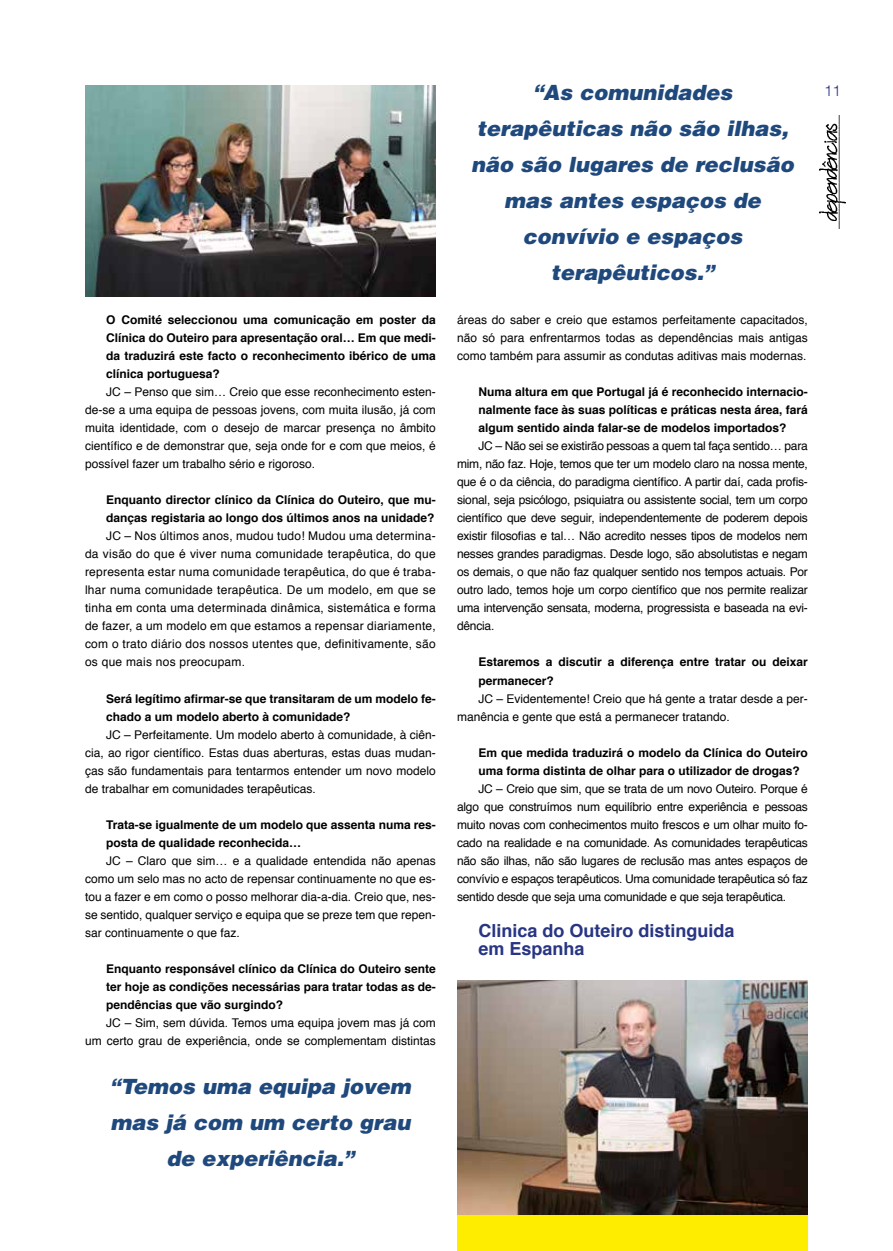
<style>
.page{position:relative;width:893px;height:1251px;background:#fff}
.page>*{position:absolute;margin:0;border:0;box-sizing:border-box;transform-origin:0 0}
.t1{font:italic 900 21px/36px "Helvetica LT Std";color:#1f497d;text-align:center}
.t2{font:700 18px/18px "Helvetica";color:#283583}
.t3{font:300 15px "Helvetica";color:#283583}
.t4{font:12px/18px "Helvetica";color:#000;text-align:justify}
.t5{font:700 12px/18px "Helvetica";color:#000}
</style>
<div class="page">
<img style="left:820px;top:115px;width:25px;height:113px">
<img style="left:85px;top:85px;width:351px;height:211px">
<div style="left:457px;top:980px;width:351px;height:270px;background:#ffed00"></div>
<img style="left:457px;top:980px;width:351px;height:234px">
<p class="t5" style="left:106px;top:311px;width:331px;text-align:justify">O Comité seleccionou uma comunicação em poster da Clínica do Outeiro para apresentação oral… Em que medi&shy;da traduzirá este facto o reconhecimento ibérico de uma clínica portuguesa?</p>
<p class="t4" style="left:85px;top:383px;width:352px;text-indent:21px">JC – Penso que sim… Creio que esse reconhecimento esten&shy;de-se a uma equipa de pessoas jovens, com muita ilusão, já com muita identidade, com o desejo de marcar presença no âmbito científico e de demonstrar que, seja onde for e com que meios, é possível fazer um trabalho sério e rigoroso.</p>
<p class="t5" style="left:106px;top:491px;width:331px">Enquanto director clínico da Clínica do Outeiro, que mu&shy;danças registaria ao longo dos últimos anos na unidade?</p>
<p class="t4" style="left:85px;top:527px;width:352px;text-indent:21px">JC – Nos últimos anos, mudou tudo! Mudou uma determina&shy;da visão do que é viver numa comunidade terapêutica, do que representa estar numa comunidade terapêutica, do que é traba&shy;lhar numa comunidade terapêutica. De um modelo, em que se tinha em conta uma determinada dinâmica, sistemática e forma de fazer, a um modelo em que estamos a repensar diariamente, com o trato diário dos nossos utentes que, definitivamente, são os que mais nos preocupam.</p>
<p class="t5" style="left:106px;top:689px;width:331px">Será legítimo afirmar-se que transitaram de um modelo fe&shy;chado a um modelo aberto à comunidade?</p>
<p class="t4" style="left:85px;top:725px;width:352px;text-indent:21px">JC – Perfeitamente. Um modelo aberto à comunidade, à ciên&shy;cia, ao rigor científico. Estas duas aberturas, estas duas mudan&shy;ças são fundamentais para tentarmos entender um novo modelo de trabalhar em comunidades terapêuticas.</p>
<p class="t5" style="left:106px;top:815px;width:331px">Trata-se igualmente de um modelo que assenta numa res&shy;posta de qualidade reconhecida…</p>
<p class="t4" style="left:85px;top:851px;width:352px;text-indent:21px">JC – Claro que sim… e a qualidade entendida não apenas como um selo mas no acto de repensar continuamente no que es&shy;tou a fazer e em como o posso melhorar dia-a-dia. Creio que, nes&shy;se sentido, qualquer serviço e equipa que se preze tem que repen&shy;sar continuamente o que faz.</p>
<p class="t5" style="left:106px;top:959px;width:331px;text-align:justify">Enquanto responsável clínico da Clínica do Outeiro sente ter hoje as condições necessárias para tratar todas as de&shy;pendências que vão surgindo?</p>
<p class="t4" style="left:85px;top:1013px;width:352px;text-align:right">JC – Sim, sem dúvida. Temos uma equipa jovem mas já com<br>um certo grau de experiência, onde se complementam distintas</p>
<h1 class="t1" style="left:110px;top:1067px;width:303px">“Temos uma equipa jovem mas já com um certo grau de experiência.”</h1>
<h1 class="t1" style="left:471px;top:74px;width:324px">“As comunidades terapêuticas não são ilhas, não são lugares de reclusão mas antes espaços de convívio e espaços terapêuticos.”</h1>
<p class="t4" style="left:457px;top:311px;width:352px">áreas do saber e creio que estamos perfeitamente capacitados, não só para enfrentarmos todas as dependências mais antigas como também para assumir as condutas aditivas mais modernas.</p>
<p class="t5" style="left:478px;top:383px;width:331px;text-align:justify">Numa altura em que Portugal já é reconhecido internacio&shy;nalmente face às suas políticas e práticas nesta área, fará algum sentido ainda falar-se de modelos importados?</p>
<p class="t4" style="left:457px;top:437px;width:352px;text-indent:21px">JC – Não sei se existirão pessoas a quem tal faça sentido… para mim, não faz. Hoje, temos que ter um modelo claro na nossa mente, que é o da ciência, do paradigma científico. A partir daí, cada profis&shy;sional, seja psicólogo, psiquiatra ou assistente social, tem um corpo científico que deve seguir, independentemente de poderem depois existir filosofias e tal… Não acredito nesses tipos de modelos nem nesses grandes paradigmas. Desde logo, são absolutistas e negam os demais, o que não faz qualquer sentido nos tempos actuais. Por outro lado, temos hoje um corpo científico que nos permite realizar uma intervenção sensata, moderna, progressista e baseada na evi&shy;dência.</p>
<p class="t5" style="left:478px;top:653px;width:331px">Estaremos a discutir a diferença entre tratar ou deixar permanecer?</p>
<p class="t4" style="left:457px;top:689px;width:352px;text-indent:21px">JC – Evidentemente! Creio que há gente a tratar desde a per&shy;manência e gente que está a permanecer tratando.</p>
<p class="t5" style="left:478px;top:743px;width:331px">Em que medida traduzirá o modelo da Clínica do Outeiro uma forma distinta de olhar para o utilizador de drogas?</p>
<p class="t4" style="left:457px;top:779px;width:352px;text-indent:21px">JC – Creio que sim, que se trata de um novo Outeiro. Porque é algo que construímos num equilíbrio entre experiência e pessoas muito novas com conhecimentos muito frescos e um olhar muito fo&shy;cado na realidade e na comunidade. As comunidades terapêuticas não são ilhas, não são lugares de reclusão mas antes espaços de convívio e espaços terapêuticos. Uma comunidade terapêutica só faz sentido desde que seja uma comunidade e que seja terapêutica.</p>
<h2 class="t2" style="left:478px;top:921px;width:258px">Clinica do Outeiro distinguida em Espanha</h2>
<p class="t3" style="left:824px;top:78px;width:18px">11</p>
</div>
